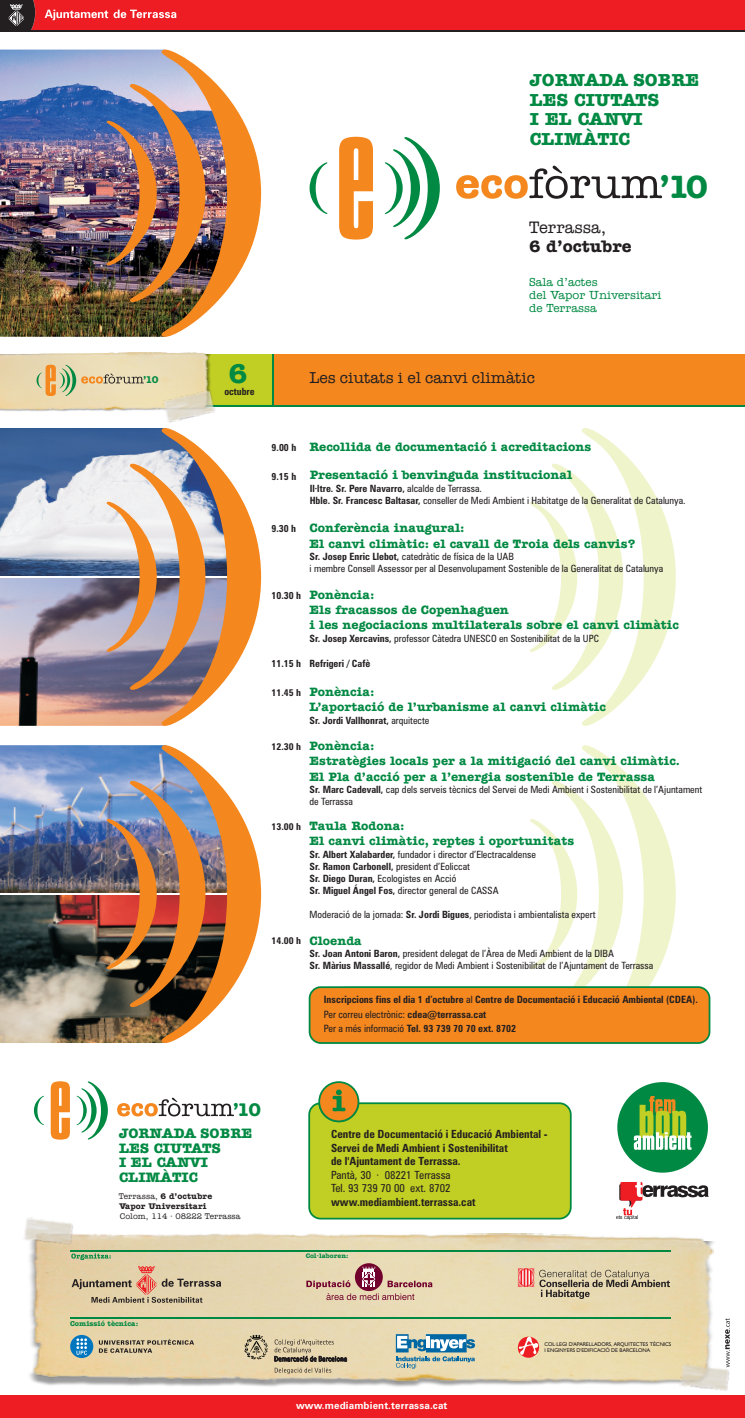
<style>
.page{position:relative;width:745px;height:1418px;background:#fff}
.page>*{position:absolute;margin:0;border:0;box-sizing:border-box;transform-origin:0 0}
.t1{font:500 33.62px "Amer Typewriter IT Cby BT";color:#008942}
.t2{font:500 28.38px "Amer Typewriter IT Cby BT";color:#008942}
.t3{font:500 19.12px "Amer Typewriter IT Cby BT";color:#008942}
.t4{font:500 18px/19.6px "Amer Typewriter IT Cby BT";color:#008942}
.t5{font:500 17.12px "Amer Typewriter IT Cby BT";color:#231f20}
.t6{font:500 17.12px "Amer Typewriter IT Cby BT";color:#231f20}
.t7{font:500 16.25px "Amer Typewriter IT Cby BT";color:#231f20}
.t8{font:500 14.12px/14.4px "Amer Typewriter IT Cby BT";color:#008942}
.t9{font:500 12.5px/15.1px "Amer Typewriter IT Cby BT";color:#008942}
.t10{font:500 12.12px/12.9px "Amer Typewriter IT Cby BT";color:#008942}
.t11{font:700 condensed 11.25px/13.5px "Zurich BT";color:#231f20}
.t12{font:condensed 11.25px/13.5px "Zurich BT";color:#231f20}
.t13{font:500 10.25px "Amer Typewriter IT Cby BT";color:#008942}
.t14{font:700 condensed 10.12px/14.4px "Zurich BT";color:#231f20}
.t15{font:condensed 10px/12px "Zurich BT";color:#231f20}
.t16{font:700 condensed 10px "Zurich BT";color:#231f20}
.t17{font:700 10px "Zurich BT";letter-spacing:.01em;color:#fff}
.t18{font:500 8.5px "Amer Typewriter IT Cby BT";color:#231f20}
.t19{font:500 8.5px "Amer Typewriter IT Cby BT";color:#231f20}
.t20{font:500 7.25px "Amer Typewriter IT Cby BT";color:#008942}
.t21{font:500 6.75px "Amer Typewriter IT Cby BT";color:#008942}
.t22{font:5.5px/6.5px "Humanist 521 BT";letter-spacing:-.015em;color:#231f20}
.s1{font-family:"Zurich BT";font-weight:700;font-stretch:condensed;font-size:10px;color:#231f20}
.s2{font-weight:700}
.s3{font-family:"Zurich BT";font-weight:700;font-stretch:condensed;font-size:9.62px;color:#231f20}
.s4{font-weight:400}
.s5{font-style:inherit}
</style>
<div class="page">
<svg style="left:51px;top:1081px;width:19px;height:58px"></svg>
<svg style="left:77px;top:1081px;width:31px;height:58px"></svg>
<svg style="left:34px;top:1095px;width:10px;height:30px"></svg>
<svg style="left:117px;top:1097px;width:117px;height:19px"></svg>
<div style="left:0;top:1394px;width:744px;height:23px;background:#ee1d23"></div>
<div style="left:617px;top:1082px;width:90px;height:90px;background:#008942;border-radius:50%"></div>
<svg style="left:633px;top:1095px;width:58px;height:54px"></svg>
<svg style="left:616px;top:1182px;width:92px;height:37px"></svg>
<svg style="left:308px;top:1081px;width:264px;height:139px;background:#c1d144"></svg>
<svg style="left:318px;top:1081px;width:41px;height:41px"></svg>
<svg style="left:332px;top:1089px;width:13px;height:22px"></svg>
<img style="left:0;top:745px;width:262px;height:147px">
<img style="left:0;top:896px;width:107px;height:147px">
<img style="left:0;top:428px;width:107px;height:147px">
<img style="left:0;top:578px;width:107px;height:147px">
<img style="left:0;top:50px;width:107px;height:287px">
<svg style="left:339px;top:137px;width:34px;height:102px;background:#f69a44"></svg>
<svg style="left:384px;top:137px;width:55px;height:102px"></svg>
<svg style="left:309px;top:162px;width:18px;height:52px"></svg>
<svg style="left:456px;top:166px;width:205px;height:33px"></svg>
<div style="left:274px;top:354px;width:470px;height:52px;background:#f5871f"></div>
<div style="left:203px;top:354px;width:69px;height:52px;background:#c1ce23"></div>
<hr style="left:272px;top:354px;width:2px;height:52px;background:#008942">
<hr style="left:0;top:405px;width:744px;height:2px;background:#008942">
<svg style="left:530px;top:428px;width:145px;height:297px"></svg>
<img style="left:0;top:355px;width:210px;height:56px">
<img style="left:0;top:352px;width:207px;height:57px">
<img style="left:162px;top:386px;width:53px;height:37px">
<svg style="left:37px;top:365px;width:107px;height:31px;background:#d9c89a"></svg>
<svg style="left:0;top:0;width:744px;height:30px;background:#e62228"></svg>
<hr style="left:0;top:30px;width:744px;height:2px;background:#231f20">
<img style="left:107px;top:50px;width:154px;height:287px">
<svg style="left:107px;top:428px;width:154px;height:297px"></svg>
<img style="left:107px;top:745px;width:154px;height:298px">
<svg style="left:530px;top:745px;width:145px;height:241px"></svg>
<div style="left:308px;top:986px;width:402px;height:57px;background:#f5871f;border:2px solid #008942;border-radius:11px"></div>
<img style="left:31px;top:1233px;width:682px;height:153px">
<img style="left:676px;top:1357px;width:58px;height:38px">
<img style="left:23px;top:1217px;width:55px;height:35px">
<svg style="left:71px;top:1253px;width:40px;height:6px"></svg>
<svg style="left:72px;top:1266px;width:149px;height:36px;background:#cdb695"></svg>
<svg style="left:354px;top:1263px;width:28px;height:27px"></svg>
<svg style="left:306px;top:1266px;width:126px;height:33px;background:#d0af9b"></svg>
<svg style="left:517px;top:1267px;width:152px;height:31px;background:#c9b596"></svg>
<svg style="left:274px;top:1367px;width:57px;height:6px"></svg>
<svg style="left:274px;top:1339px;width:73px;height:22px;background:#b9ab8d"></svg>
<svg style="left:244px;top:1334px;width:23px;height:25px"></svg>
<svg style="left:395px;top:1334px;width:13px;height:1px"></svg>
<div style="left:425px;top:1334px;width:41px;height:18px;background:#287ba7"></div>
<svg style="left:395px;top:1335px;width:79px;height:33px;background:#95b4b8"></svg>
<svg style="left:99px;top:1338px;width:95px;height:14px"></svg>
<svg style="left:70px;top:1334px;width:23px;height:23px"></svg>
<hr style="left:70px;top:1317px;width:600px;height:1px;background:#008942">
<hr style="left:70px;top:1249px;width:600px;height:2px;background:#008942">
<svg style="left:724px;top:1318px;width:5px;height:49px"></svg>
<svg style="left:517px;top:1336px;width:21px;height:21px"></svg>
<h3 class="t4" style="left:529px;top:72px;width:171px">JORNADA SOBRE<br>LES CIUTATS<br>I EL CANVI<br>CLIMÀTIC</h3>
<h1 class="t1" style="left:659px;top:172px;width:50px">’10</h1>
<h3 class="t6" style="left:529px;top:220px;width:78px">Terrassa,</h3>
<h3 class="t5" style="left:529px;top:239px;width:104px">6 d’octubre</h3>
<p class="t10" style="left:529px;top:276px;width:134px">Sala d’actes<br>del Vapor Universitari de Terrassa</p>
<h2 class="t2" style="left:228px;top:362px;width:20px">6</h2>
<p class="t16" style="left:224px;top:387px;width:32px">octubre</p>
<p class="t13" style="left:143px;top:375px;width:17px">’10</p>
<h3 class="t7" style="left:309px;top:371px;width:227px">Les ciutats i el canvi climàtic</h3>
<p class="t9" style="left:271px;top:440px;width:321px"><span class="s1">9.00 h</span> Recollida de documentació i acreditacions</p>
<p class="t9" style="left:271px;top:468px;width:302px"><span class="s1">9.15 h</span> Presentació i benvinguda institucional</p>
<p class="t15" style="left:309px;top:483px;width:377px"><span class="s2">Il·ltre. Sr. Pere Navarro,</span> alcalde de Terrassa.<br><span class="s2">Hble. Sr. Francesc Baltasar,</span> conseller de Medi Ambient i Habitatge de la Generalitat de Catalunya.</p>
<p class="t9" style="left:309px;top:521px;width:327px;text-indent:-38px"><span class="s1">9.30 h</span> Conferència inaugural:<br>El canvi climàtic: el cavall de Troia dels canvis?</p>
<p class="t15" style="left:309px;top:551px;width:355px"><span class="s2">Sr. Josep Enric Llebot,</span> catedràtic de física de la UAB<br>i membre Consell Assessor per al Desenvolupament Sostenible de la Generalitat de Catalunya</p>
<p class="t9" style="left:309px;top:588px;width:371px;text-indent:-38px"><span class="s1">10.30 h</span> Ponència:<br>Els fracassos de Copenhaguen<br>i les negociacions multilaterals sobre el canvi climàtic</p>
<p class="t15" style="left:309px;top:633px;width:291px"><span class="s2">Sr. Josep Xercavins,</span> professor Càtedra UNESCO en Sostenibilitat de la UPC</p>
<p class="t16" style="left:271px;top:660px;width:100px">11.15 h Refrigeri / Cafè</p>
<p class="t9" style="left:309px;top:685px;width:298px;text-indent:-38px"><span class="s3">11.45 h</span> Ponència:<br>L’aportació de l’urbanisme al canvi climàtic</p>
<p class="t16" style="left:309px;top:716px;width:121px">Sr. Jordi Vallhonrat, <span class="s4">arquitecte</span></p>
<p class="t9" style="left:309px;top:739px;width:372px;text-indent:-38px"><span class="s3">12.30 h</span> Ponència:<br>Estratègies locals per a la mitigació del canvi climàtic.<br>El Pla d’acció per a l’energia sostenible de Terrassa</p>
<p class="t15" style="left:309px;top:784px;width:394px"><span class="s2">Sr. Marc Cadevall,</span> cap dels serveis tècnics del Servei de Medi Ambient i Sostenibilitat de l’Ajuntament de Terrassa</p>
<p class="t9" style="left:309px;top:819px;width:266px;text-indent:-38px"><span class="s3">13.00 h</span> Taula Rodona:<br>El canvi climàtic, reptes i oportunitats</p>
<p class="t15" style="left:309px;top:849px;width:228px"><span class="s2">Sr. Albert Xalabarder,</span> fundador i director d’Electracaldense <span class="s2">Sr. Ramon Carbonell,</span> president d’Eoliccat<br><span class="s2">Sr. Diego Duran,</span> Ecologistes en Acció<br><span class="s2">Sr. Miguel Ángel Fos,</span> director general de CASSA</p>
<p class="t15" style="left:309px;top:909px;width:287px">Moderació de la jornada: <span class="s2">Sr. Jordi Bigues</span>, periodista i ambientalista expert</p>
<p class="t9" style="left:271px;top:933px;width:92px"><span class="s3">14.00 h</span> Cloenda</p>
<p class="t15" style="left:309px;top:948px;width:345px"><span class="s2">Sr. Joan Antoni Baron,</span> president delegat de l’Àrea de Medi Ambient de la DIBA<br><span class="s2">Sr. Màrius Massallé</span>, regidor de Medi Ambient i Sostenibilitat de l’Ajuntament de Terrassa</p>
<p class="t14" style="left:323px;top:993px;width:375px">Inscripcions fins el dia 1 d’octubre <span class="s4">al</span> Centre de Documentació i Educació Ambiental (CDEA).<br><span class="s4">Per correu electrònic:</span> cdea@terrassa.cat<br><span class="s4">Per a més informació</span> Tel. 93 739 70 70 ext. 8702</p>
<h3 class="t3" style="left:232px;top:1101px;width:30px">’10</h3>
<h3 class="t8" style="left:119px;top:1127px;width:135px">JORNADA SOBRE<br>LES CIUTATS<br>I EL CANVI<br>CLIMÀTIC</h3>
<p class="t11" style="left:331px;top:1128px;width:217px">Centre de Documentació i Educació Ambiental -<br>Servei de Medi Ambient i Sostenibilitat<br>de l'Ajuntament de Terrassa.</p>
<p class="t12" style="left:331px;top:1168px;width:121px">Pantà, 30 · 08221 Terrassa<br>Tel. 93 739 70 00 ext. 8702</p>
<p class="t11" style="left:331px;top:1195px;width:146px">www.mediambient.terrassa.cat</p>
<p class="t18" style="left:119px;top:1192px;width:95px"><span class="s5">Terrassa,</span> 6 d’octubre</p>
<p class="t18" style="left:119px;top:1202px;width:89px">Vapor Universitari</p>
<p class="t19" style="left:120px;top:1212px;width:122px">Colom, 114 · 08222 Terrassa</p>
<p class="t20" style="left:70px;top:1320px;width:70px">Comissió tècnica:</p>
<p class="t21" style="left:305px;top:1252px;width:44px">Col·laboren:</p>
<p class="t17" style="left:296px;top:1401px;width:153px">www.mediambient.terrassa.cat</p>
<p class="t22" style="left:544px;top:1340px;width:128px">COL·LEGI D'APARELLADORS, ARQUITECTES TÈCNICS<br>I ENGINYERS D'EDIFICACIÓ DE BARCELONA</p>
</div>
